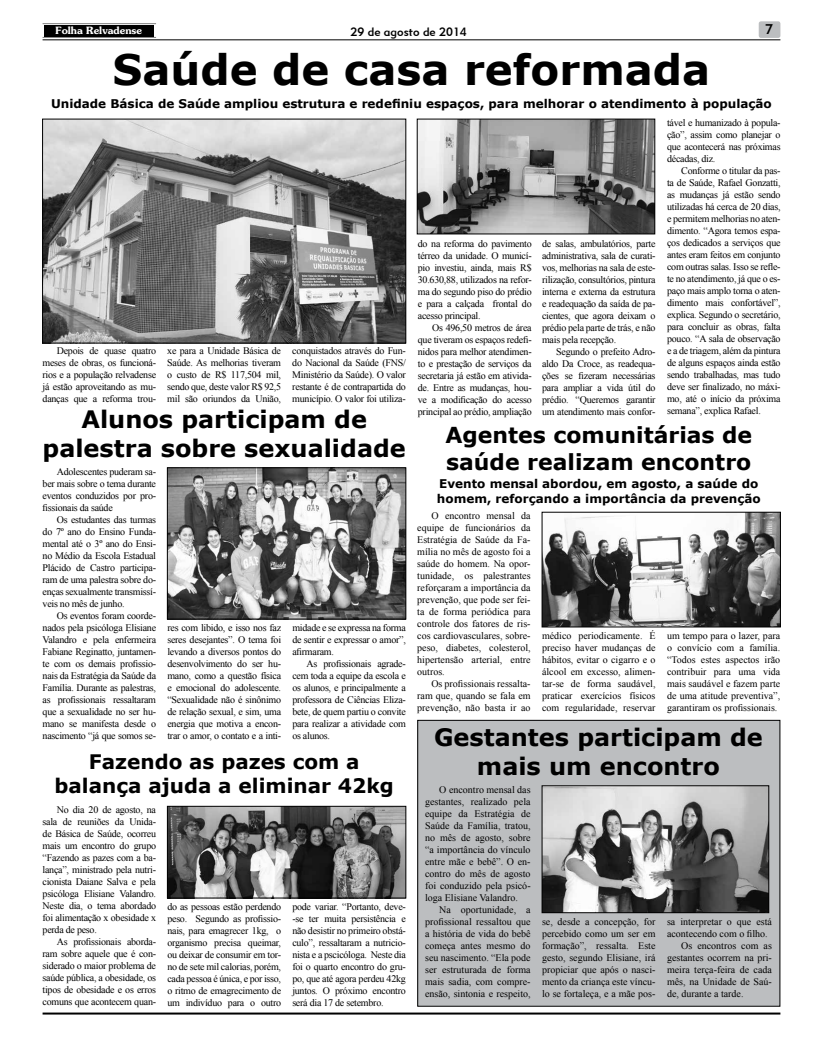
<style>
.page{position:relative;width:823px;height:1049px;background:#fff}
.page>*{position:absolute;margin:0;border:0;box-sizing:border-box;transform-origin:0 0}
.t1{font:700 42px "Verdana";color:#000}
.t2{font:700 24px/28.8px "Verdana";color:#000;text-align:center}
.t3{font:700 22px/26.4px "Verdana";color:#000}
.t4{font:700 20px/24px "Verdana";color:#000;text-align:center}
.t5{font:14px "Geometric 415 BT Medium A";color:#000}
.t6{font:700 12px/14.4px "Verdana";color:#000}
.t7{font:12px "Geometric 415 BT Medium A";color:#000}
.t8{font:10px/12px "Times New Roman";letter-spacing:-.025em;color:#000;text-align:justify}
.t9{font:10px "Times New Roman";color:#000}
.t10{font:700 10px "Southern";color:#fff}
</style>
<div class="page">
<hr style="left:43px;top:1012px;width:737px;height:2px;background:#000">
<div style="left:758px;top:21px;width:22px;height:17px;background:#bcbec0;border-radius:2px"></div>
<hr style="left:43px;top:39px;width:737px;height:1px;background:#000">
<hr style="left:43px;top:23px;width:113px;height:1px;background:#808080">
<hr style="left:43px;top:37px;width:113px;height:1px;background:#808080">
<div style="left:45px;top:25px;width:109px;height:11px;background:#000"></div>
<div style="left:417px;top:720px;width:362px;height:286px;background:#bcbec0"></div>
<div style="left:417px;top:720px;width:363px;height:287px;border:1px solid #000"></div>
<img style="left:44px;top:121px;width:360px;height:220px">
<div style="left:42px;top:119px;width:364px;height:224px;border:1px solid #000"></div>
<img style="left:418px;top:121px;width:235px;height:111px">
<div style="left:416px;top:119px;width:239px;height:115px;border:1px solid #000"></div>
<img style="left:169px;top:469px;width:235px;height:148px">
<div style="left:167px;top:467px;width:239px;height:152px;border:1px solid #000"></div>
<img style="left:543px;top:514px;width:235px;height:111px">
<div style="left:541px;top:512px;width:239px;height:115px;border:1px solid #000"></div>
<img style="left:543px;top:787px;width:223px;height:124px">
<div style="left:541px;top:785px;width:227px;height:128px;border:1px solid #000"></div>
<img style="left:169px;top:808px;width:235px;height:88px">
<div style="left:167px;top:806px;width:239px;height:92px;border:1px solid #000"></div>
<p class="t10" style="left:55px;top:24px;width:88px">Folha Relvadense</p>
<p class="t7" style="left:350px;top:24px;width:118px">29 de agosto de 2014</p>
<h3 class="t5" style="left:764px;top:20px;width:10px">7</h3>
<h1 class="t1" style="left:112px;top:40px;width:599px">Saúde de casa reformada</h1>
<p class="t6" style="left:51px;top:96px;width:721px">Unidade Básica de Saúde ampliou estrutura e redefiniu espaços, para melhorar o atendimento à população</p>
<p class="t8" style="left:43px;top:344px;width:115px;text-indent:14px">Depois de quase quatro meses de obras, os funcioná&shy;rios e a população relvadense já estão aproveitando as mu&shy;danças que a reforma trou-</p>
<p class="t8" style="left:167px;top:344px;width:115px">xe para a Unidade Básica de Saúde. As melhorias tiveram o custo de R$ 117,504 mil, sendo que, deste valor R$ 92,5 mil são oriundos da União,</p>
<p class="t8" style="left:292px;top:344px;width:115px">conquistados através do Fun&shy;do Nacional da Saúde (FNS/ Ministério da Saúde). O valor restante é de contrapartida do município. O valor foi utiliza-</p>
<h2 class="t2" style="left:43px;top:405px;width:364px">Alunos participam de palestra sobre sexualidade</h2>
<p class="t8" style="left:43px;top:465px;width:115px;text-indent:14px">Adolescentes puderam sa&shy;ber mais sobre o tema durante eventos conduzidos por pro&shy;fissionais da saúde</p>
<p class="t8" style="left:43px;top:513px;width:115px;text-indent:14px">Os estudantes das turmas do 7º ano do Ensino Funda&shy;mental até o 3º ano do Ensi&shy;no Médio da Escola Estadual Plácido de Castro participa&shy;ram de uma palestra sobre do&shy;enças sexualmente transmissí&shy;veis no mês de junho.</p>
<p class="t8" style="left:43px;top:609px;width:115px;text-indent:14px">Os eventos foram coorde&shy;nados pela psicóloga Elisiane Valandro e pela enfermeira Fabiane Reginatto, juntamen&shy;te com os demais profissio&shy;nais da Estratégia da Saúde da Família. Durante as palestras, as profissionais ressaltaram que a sexualidade no ser hu&shy;mano se manifesta desde o nascimento “já que somos se-</p>
<p class="t8" style="left:167px;top:621px;width:115px">res com libido, e isso nos faz seres desejantes”. O tema foi levando a diversos pontos do desenvolvimento do ser hu&shy;mano, como a questão física e emocional do adolescente. “Sexualidade não é sinônimo de relação sexual, e sim, uma energia que motiva a encon&shy;trar o amor, o contato e a inti-</p>
<p class="t8" style="left:292px;top:621px;width:115px">midade e se expressa na forma de sentir e expressar o amor”, afirmaram.</p>
<p class="t8" style="left:292px;top:657px;width:115px;text-indent:14px">As profissionais agrade&shy;cem toda a equipe da escola e os alunos, e principalmente a professora de Ciências Eliza&shy;bete, de quem partiu o convite para realizar a atividade com os alunos.</p>
<h3 class="t4" style="left:54px;top:749px;width:340px">Fazendo as pazes com a balança ajuda a eliminar 42kg</h3>
<p class="t8" style="left:43px;top:804px;width:115px;text-indent:14px">No dia 20 de agosto, na sala de reuniões da Unida&shy;de Básica de Saúde, ocorreu mais um encontro do grupo “Fazendo as pazes com a ba&shy;lança”, ministrado pela nutri&shy;cionista Daiane Salva e pela psicóloga Elisiane Valandro.<br>Neste dia, o tema abordado foi alimentação x obesidade x perda de peso.</p>
<p class="t8" style="left:43px;top:936px;width:115px;text-indent:14px">As profissionais aborda&shy;ram sobre aquele que é con&shy;siderado o maior problema de saúde pública, a obesidade, os tipos de obesidade e os erros comuns que acontecem quan-</p>
<p class="t8" style="left:167px;top:900px;width:115px">do as pessoas estão perdendo peso. Segundo as profissio&shy;nais, para emagrecer 1kg, o organismo precisa queimar, ou deixar de consumir em tor&shy;no de sete mil calorias, porém, cada pessoa é única, e por isso, o ritmo de emagrecimento de um indivíduo para o outro</p>
<p class="t8" style="left:292px;top:900px;width:115px">pode variar. “Portanto, deve--se ter muita persistência e não desistir no primeiro obstá&shy;culo”, ressaltaram a nutricio&shy;nista e a pscicóloga. Neste dia foi o quarto encontro do gru&shy;po, que até agora perdeu 42kg juntos. O próximo encontro será dia 17 de setembro.</p>
<p class="t8" style="left:417px;top:237px;width:115px">do na reforma do pavimento térreo da unidade. O municí&shy;pio investiu, ainda, mais R$ 30.630,88, utilizados na refor&shy;ma do segundo piso do prédio e para a calçada frontal do acesso principal.</p>
<p class="t8" style="left:417px;top:321px;width:115px;text-indent:14px">Os 496,50 metros de área que tiveram os espaços redefi&shy;nidos para melhor atendimen&shy;to e prestação de serviços da secretaria já estão em ativida&shy;de. Entre as mudanças, hou&shy;ve a modificação do acesso principal ao prédio, ampliação</p>
<p class="t8" style="left:541px;top:237px;width:115px">de salas, ambulatórios, parte administrativa, sala de curati&shy;vos, melhorias na sala de este&shy;rilização, consultórios, pintura interna e externa da estrutura e readequação da saída de pa&shy;cientes, que agora deixam o prédio pela parte de trás, e não mais pela recepção.</p>
<p class="t8" style="left:541px;top:345px;width:115px;text-indent:14px">Segundo o prefeito Adro&shy;aldo Da Croce, as readequa&shy;ções se fizeram necessárias para ampliar a vida útil do prédio. “Queremos garantir um atendimento mais confor-</p>
<p class="t8" style="left:666px;top:116px;width:115px">tável e humanizado à popula&shy;ção”, assim como planejar o que acontecerá nas próximas décadas, diz.</p>
<p class="t8" style="left:666px;top:164px;width:115px;text-indent:14px">Conforme o titular da pas&shy;ta de Saúde, Rafael Gonzatti, as mudanças já estão sendo utilizadas há cerca de 20 dias, e permitem melhorias no aten&shy;dimento. “Agora temos espa&shy;ços dedicados a serviços que antes eram feitos em conjunto com outras salas. Isso se refle&shy;te no atendimento, já que o es&shy;paço mais amplo torna o aten&shy;dimento mais confortável”, explica. Segundo o secretário, para concluir as obras, falta pouco. “A sala de observação e a de triagem, além da pintura de alguns espaços ainda estão sendo trabalhadas, mas tudo deve ser finalizado, no máxi&shy;mo, até o início da próxima semana”, explica Rafael.</p>
<h3 class="t3" style="left:445px;top:421px;width:308px">Agentes comunitárias de saúde realizam encontro</h3>
<p class="t6" style="left:436px;top:476px;width:325px">Evento mensal abordou, em agosto, a saúde do homem, reforçando a importância da prevenção</p>
<p class="t8" style="left:417px;top:510px;width:115px;text-indent:14px">O encontro mensal da equipe de funcionários da Estratégia de Saúde da Fa&shy;mília no mês de agosto foi a saúde do homem. Na opor&shy;tunidade, os palestrantes reforçaram a importância da prevenção, que pode ser fei&shy;ta de forma periódica para controle dos fatores de ris&shy;cos cardiovasculares, sobre&shy;peso, diabetes, colesterol, hipertensão arterial, entre outros.</p>
<p class="t8" style="left:417px;top:678px;width:115px;text-indent:14px">Os profissionais ressalta&shy;ram que, quando se fala em prevenção, não basta ir ao</p>
<p class="t8" style="left:541px;top:630px;width:115px">médico periodicamente. É preciso haver mudanças de hábitos, evitar o cigarro e o álcool em excesso, alimen&shy;tar-se de forma saudável, praticar exercícios físicos com regularidade, reservar</p>
<p class="t8" style="left:666px;top:630px;width:115px">um tempo para o lazer, para o convício com a família. “Todos estes aspectos irão contribuir para uma vida mais saudável e fazem parte de uma atitude preventiva”, garantiram os profissionais.</p>
<h2 class="t2" style="left:434px;top:723px;width:330px">Gestantes participam de mais um encontro</h2>
<p class="t8" style="left:425px;top:783px;width:107px;text-indent:14px">O encontro mensal das gestantes, realizado pela equipe da Estratégia de Saúde da Família, tratou, no mês de agosto, sobre “a importância do vínculo entre mãe e bebê”. O en&shy;contro do mês de agosto foi conduzido pela psicó&shy;loga Elisiane Valandro.</p>
<p class="t8" style="left:425px;top:903px;width:107px;text-indent:14px">Na oportunidade, a profissional ressaltou que a história de vida do bebê começa antes mesmo do seu nascimento. “Ela pode ser estruturada de forma mais sadia, com compre&shy;ensão, sintonia e respeito,</p>
<p class="t8" style="left:541px;top:916px;width:115px">se, desde a concepção, for percebido como um ser em formação”, ressalta. Este gesto, segundo Elisiane, irá propiciar que após o nasci&shy;mento da criança este víncu&shy;lo se fortaleça, e a mãe pos-</p>
<p class="t9" style="left:666px;top:915px;width:106px">sa interpretar o que está</p>
<p class="t9" style="left:666px;top:927px;width:102px">acontecendo com o filho.</p>
<p class="t9" style="left:680px;top:939px;width:92px">Os encontros com as</p>
<p class="t9" style="left:666px;top:951px;width:106px">gestantes ocorrem na pri-</p>
<p class="t9" style="left:666px;top:963px;width:106px">meira terça-feira de cada</p>
<p class="t9" style="left:666px;top:975px;width:106px">mês, na Unidade de Saú-</p>
<p class="t9" style="left:666px;top:987px;width:78px">de, durante a tarde.</p>
</div>
